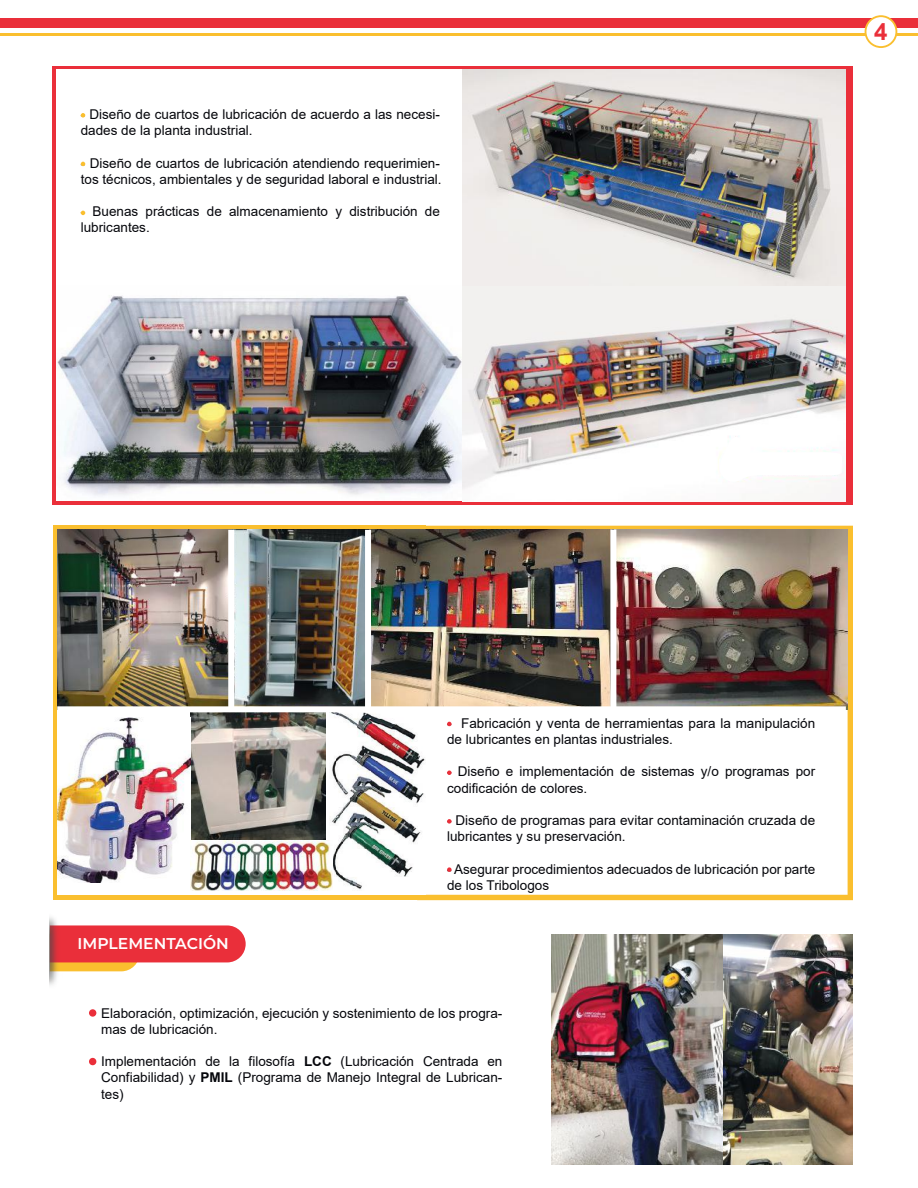
<style>
.page{position:relative;width:918px;height:1188px;background:#fff}
.page>*{position:absolute;margin:0;border:0;box-sizing:border-box;transform-origin:0 0}
.t1{font:700 24px "Arial";color:#ea2f3a}
.t2{font:600 15.6px "Montserrat";color:#fff}
.t3{font:13.5px/16.2px "Arial";color:#05060b}
.s1{font-weight:700}
</style>
<div class="page">
<div style="left:53px;top:526px;width:372px;height:374px;background:#fabf2f"></div>
<div style="left:53px;top:66px;width:800px;height:439px;background:#ea2f3a"></div>
<div style="left:56px;top:69px;width:790px;height:432px;background:#fff"></div>
<svg style="left:417px;top:526px;width:436px;height:374px"></svg>
<div style="left:57px;top:530px;width:368px;height:365px;background:#fff"></div>
<img style="left:56px;top:285px;width:790px;height:217px">
<svg style="left:718px;top:433px;width:124px;height:50px"></svg>
<img style="left:462px;top:69px;width:384px;height:216px">
<img style="left:57px;top:530px;width:171px;height:176px">
<img style="left:371px;top:530px;width:477px;height:180px">
<img style="left:190px;top:712px;width:136px;height:129px">
<img style="left:234px;top:530px;width:131px;height:176px">
<div style="left:0;top:18px;width:918px;height:10px;background:#ea2f3a"></div>
<hr style="left:0;top:33px;width:918px;height:3px;background:#fabf2f">
<svg style="left:63px;top:925px;width:183px;height:46px;background:#ee5755"></svg>
<img style="left:50px;top:917px;width:13px;height:68px">
<img style="left:551px;top:934px;width:302px;height:230px">
<div style="left:89px;top:1009px;width:7px;height:8px;background:#ea2f3a;border-radius:50%"></div>
<div style="left:89px;top:1058px;width:7px;height:7px;background:#ea2f3a;border-radius:50%"></div>
<svg style="left:81px;top:113px;width:4px;height:5px"></svg>
<svg style="left:81px;top:162px;width:4px;height:4px"></svg>
<svg style="left:81px;top:211px;width:4px;height:4px"></svg>
<svg style="left:447px;top:722px;width:5px;height:4px"></svg>
<svg style="left:447px;top:771px;width:5px;height:4px"></svg>
<svg style="left:447px;top:819px;width:5px;height:5px"></svg>
<svg style="left:447px;top:867px;width:5px;height:5px"></svg>
<img style="left:329px;top:712px;width:96px;height:178px">
<img style="left:57px;top:717px;width:133px;height:165px">
<img style="left:191px;top:840px;width:141px;height:50px">
<svg style="left:865px;top:15px;width:32px;height:33px"></svg>
<div style="left:866px;top:17px;width:29px;height:29px;background:#fff;border-radius:50%"></div>
<div style="left:610px;top:529px;width:6px;height:181px;background:#fff"></div>
<div style="left:57px;top:706px;width:789px;height:6px;background:#fff"></div>
<p class="t3" style="left:81px;top:106px;width:361px">- Diseño de cuartos de lubricación de acuerdo a las necesi&shy;dades de la planta industrial.</p>
<p class="t3" style="left:81px;top:155px;width:362px">- Diseño de cuartos de lubricación atendiendo requerimien&shy;tos técnicos, ambientales y de seguridad laboral e industrial.</p>
<p class="t3" style="left:81px;top:203px;width:361px">- Buenas prácticas de almacenamiento y distribución de lubricantes.</p>
<h1 class="t1" style="left:874px;top:15px;width:15px">4</h1>
<p class="t2" style="left:78px;top:933px;width:153px">IMPLEMENTACIÓN</p>
<p class="t3" style="left:447px;top:715px;width:370px">- Fabricación y venta de herramientas para la manipulación de lubricantes en plantas industriales.</p>
<p class="t3" style="left:447px;top:763px;width:370px">- Diseño e implementación de sistemas y/o programas por codificación de colores.</p>
<p class="t3" style="left:447px;top:812px;width:370px">- Diseño de programas para evitar contaminación cruzada de lubricantes y su preservación.</p>
<p class="t3" style="left:447px;top:861px;width:370px">- Asegurar procedimientos adecuados de lubricación por parte de los Tribologos</p>
<p class="t3" style="left:101px;top:1005px;width:403px">Elaboración, optimización, ejecución y sostenimiento de los progra&shy;mas de lubricación.</p>
<p class="t3" style="left:101px;top:1053px;width:403px;text-align:justify">Implementación de la filosofía <span class="s1">LCC</span> (Lubricación Centrada en Confiabilidad) y <span class="s1">PMIL</span> (Programa de Manejo Integral de Lubrican&shy;tes)</p>
</div>
